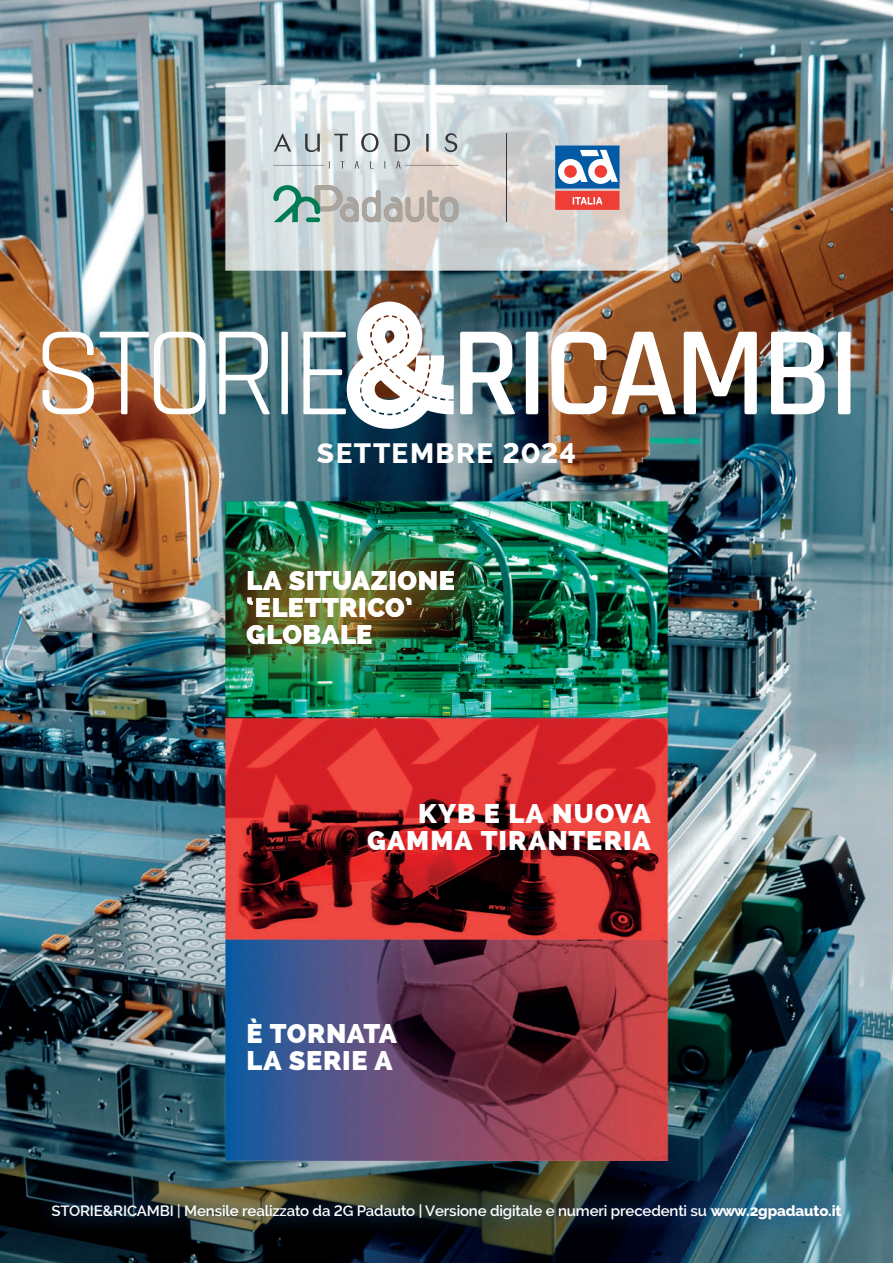
<style>
.page{position:relative;width:893px;height:1263px;background:#fff}
.page>*{position:absolute;margin:0;border:0;box-sizing:border-box;transform-origin:0 0}
.t1{font:800 28.05px "Raleway";letter-spacing:.05em;color:#fff}
.t2{font:800 27px/27px "Raleway";letter-spacing:.025em;color:#fff}
.t3{font:600 15px "Raleway";letter-spacing:-.01em;color:#fff}
.s1{font-weight:500}
.s2{font-weight:800}
</style>
<div class="page">
<img style="left:0;top:0;width:893px;height:1263px">
<hr style="left:507px;top:133px;width:1px;height:89px;background:#363536">
<svg style="left:273px;top:133px;width:185px;height:36px;background:#cacecf"></svg>
<svg style="left:555px;top:145px;width:65px;height:65px"></svg>
<svg style="left:273px;top:185px;width:185px;height:37px;background:#b4beb7"></svg>
<svg style="left:35px;top:1186px;width:823px;height:51px;background:#253537"></svg>
<img style="left:43px;top:302px;width:807px;height:127px">
<img style="left:197px;top:519px;width:305px;height:176px">
<h1 class="t1" style="left:317px;top:437px;width:261px">SETTEMBRE 2024</h1>
<h2 class="t2" style="left:247px;top:567px;width:210px">LA SITUAZIONE ‘ELETTRICO’<br>GLOBALE</h2>
<h2 class="t2" style="left:367px;top:800px;width:285px;text-align:right">KYB E LA NUOVA<br>GAMMA TIRANTERIA</h2>
<h2 class="t2" style="left:247px;top:1020px;width:152px">È TORNATA<br>LA SERIE A</h2>
<p class="t3" style="left:51px;top:1201px;width:792px">STORIE&amp;RICAMBI <span class="s1">|</span> Mensile realizzato da 2G Padauto | Versione digitale e numeri precedenti su <span class="s2">www.2gpadauto.it</span></p>
</div>
